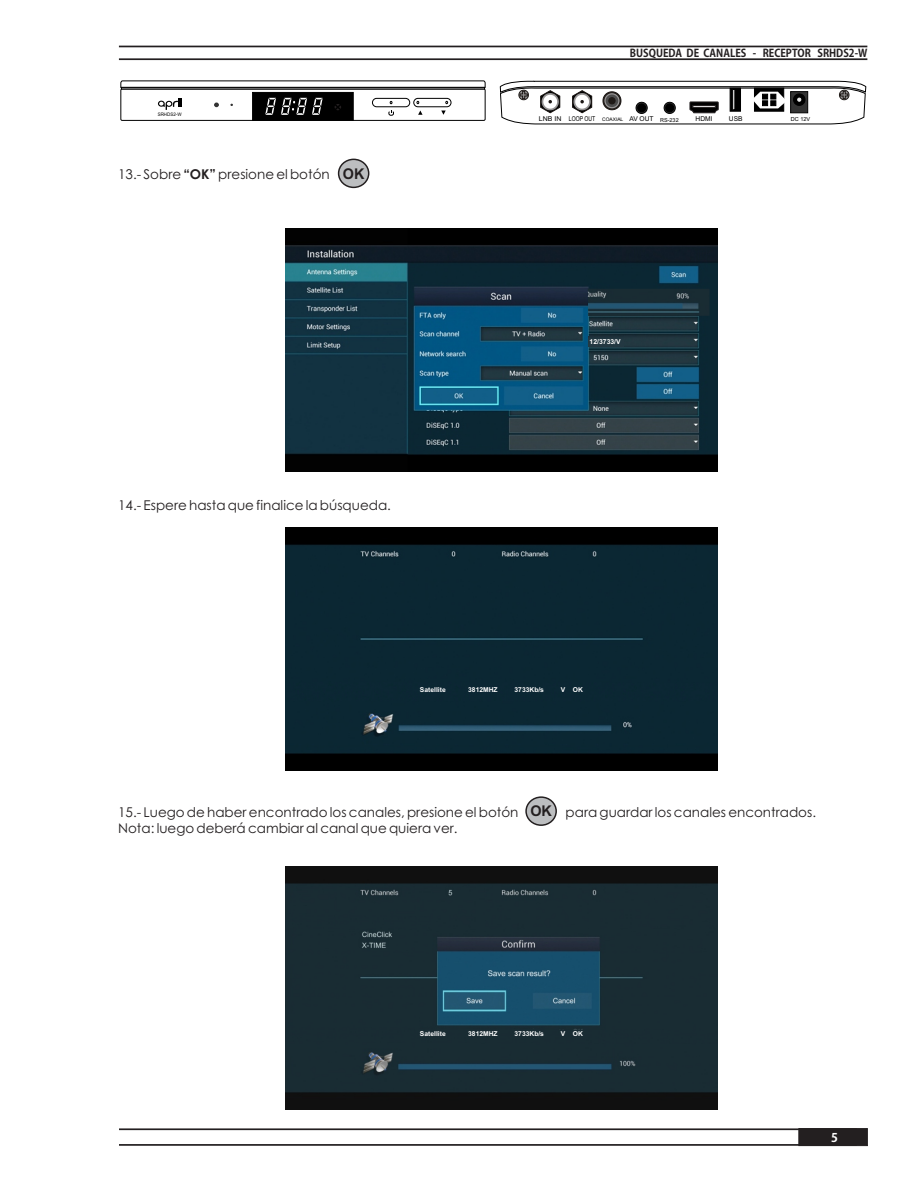
<style>
.page{position:relative;width:918px;height:1188px;background:#fff}
.page>*{position:absolute;margin:0;border:0;box-sizing:border-box;transform-origin:0 0}
.t1{font:700 14.85px "Arial";color:#231f20}
.t2{font:13.5px "Century Gothic";color:#231f20}
.t3{font:700 12px "Koz Go Pro";color:#fff}
.t4{font:700 10.8px "Koz Go Pro";color:#231f20;scale:.93 1}
.t5{font:700 6.9px "Arial";color:#fff}
.t6{font:700 6.75px "Arial";color:#fff}
.t7{font:6.6px "Arial";color:#000;scale:.77 1}
.t8{font:6.6px "Arial";color:#000}
.t9{font:6.6px "Arial";color:#000;scale:1.05 1}
.t10{font:5.55px "Arial";color:#000}
.t11{font:4.8px "Arial";color:#000;scale:.93 1}
.s1{font-weight:700}
.s2{font-size:4.8px}
.s3{font-family:"Arial";font-weight:700;font-size:14.85px}
</style>
<div class="page">
<svg style="left:799px;top:1128px;width:69px;height:18px"></svg>
<hr style="left:119px;top:1144px;width:738px;height:2px;background:#231f20">
<hr style="left:119px;top:1128px;width:738px;height:2px;background:#231f20">
<hr style="left:119px;top:46px;width:748px;height:1px;background:#231f20">
<hr style="left:119px;top:58px;width:748px;height:2px;background:#231f20">
<svg style="left:120px;top:80px;width:366px;height:41px"></svg>
<svg style="left:500px;top:81px;width:367px;height:44px"></svg>
<div style="left:338px;top:159px;width:31px;height:29px;background:#bcbec0;border:1px solid #231f20;border-radius:50%"></div>
<img style="left:286px;top:229px;width:432px;height:243px">
<img style="left:286px;top:528px;width:432px;height:243px">
<img style="left:588px;top:289px;width:122px;height:28px">
<svg style="left:525px;top:796px;width:32px;height:30px"></svg>
<img style="left:286px;top:867px;width:432px;height:243px">
<div style="left:286px;top:1027px;width:432px;height:17px;background:#192c33"></div>
<div style="left:286px;top:913px;width:144px;height:17px;background:#192c33"></div>
<div style="left:286px;top:949px;width:144px;height:27px;background:#192c33"></div>
<img style="left:589px;top:336px;width:35px;height:11px">
<div style="left:286px;top:681px;width:432px;height:20px;background:#0b2733"></div>
<p class="t11" style="left:158px;top:113px;width:27px">SRHDS2-W</p>
<p class="t2" style="left:118px;top:169px;width:213px">13.- Sobre <span class="s1">“OK”</span> presione el botón</p>
<p class="t1" style="left:343px;top:168px;width:23px">OK</p>
<p class="t2" style="left:118px;top:500px;width:274px">14.- Espere hasta que finalice la búsqueda.</p>
<p class="t4" style="left:630px;top:47px;width:257px">BUSQUEDA DE CANALES - RECEPTOR SRHDS2-W</p>
<p class="t9" style="left:539px;top:116px;width:23px">LNB IN</p>
<p class="t7" style="left:569px;top:116px;width:144px">LOOP OUT <span class="s2">COAXIAL</span> AV OUT <sub>RS-232</sub></p>
<p class="t8" style="left:696px;top:116px;width:19px">HDMI</p>
<p class="t8" style="left:729px;top:116px;width:15px">USB</p>
<p class="t10" style="left:791px;top:117px;width:21px">DC 12V</p>
<p class="t5" style="left:590px;top:339px;width:33px">12/3733/V</p>
<p class="t6" style="left:420px;top:687px;width:27px">Satellite</p>
<p class="t6" style="left:468px;top:687px;width:31px">3812MHZ</p>
<p class="t6" style="left:515px;top:687px;width:31px">3733Kb/s</p>
<p class="t6" style="left:561px;top:687px;width:24px">V OK</p>
<p class="t2" style="left:118px;top:806px;width:435px">15.- Luego de haber encontrado los canales, presione el botón <span class="s3">OK</span></p>
<p class="t2" style="left:566px;top:806px;width:252px">para guardar los canales encontrados.</p>
<p class="t2" style="left:118px;top:822px;width:341px">Nota: luego deberá cambiar al canal que quiera ver.</p>
<p class="t6" style="left:420px;top:1031px;width:27px">Satellite</p>
<p class="t6" style="left:468px;top:1031px;width:31px">3812MHZ</p>
<p class="t6" style="left:515px;top:1031px;width:31px">3733Kb/s</p>
<p class="t6" style="left:561px;top:1031px;width:24px">V OK</p>
<p class="t3" style="left:831px;top:1131px;width:8px">5</p>
</div>
